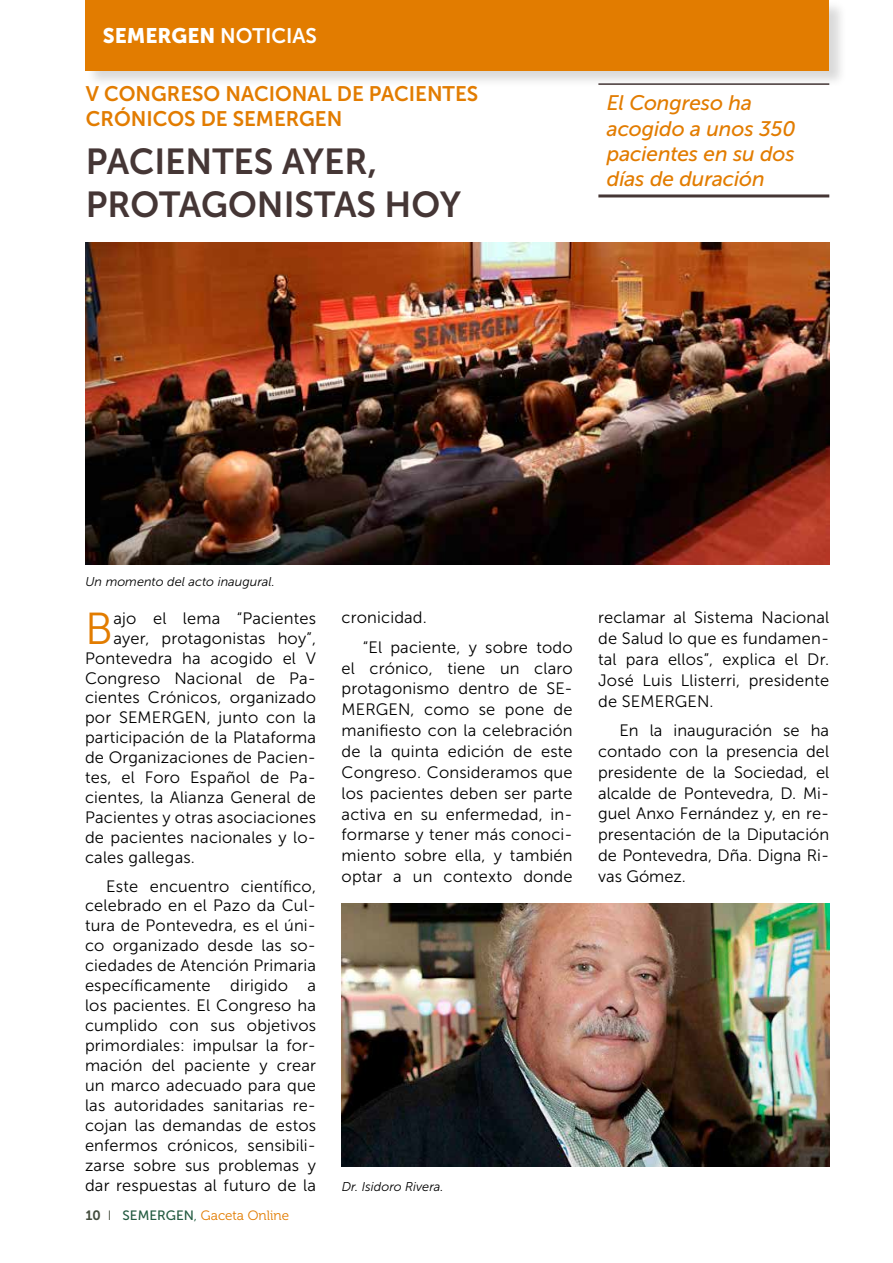
<style>
.page{position:relative;width:893px;height:1263px;background:#fff}
.page>*{position:absolute;margin:0;border:0;box-sizing:border-box;transform-origin:0 0}
.t1{font:44.7px "Museo Sans 300";color:#e27c00}
.t2{font:36px/43.2px "Museo Sans 700";color:#453635}
.t3{font:italic 21px/25.2px "Museo Sans 500";letter-spacing:-.005em;color:#e27c00}
.t4{font:21px/25.2px "Museo Sans 700";color:#e27c00}
.t5{font:21px "Museo Sans 900";color:#fff}
.t6{font:21px "Museo Sans 700";color:#fff}
.t7{font:16.5px/20.9px "Museo Sans 300";letter-spacing:.01em;color:#000;text-align:justify}
.t8{font:13.5px "Museo 300";color:#e27c00}
.t9{font:italic 12.75px "Museo Sans 300";color:#000}
.s1{font-family:"Museo Sans 700"}
.s2{font-family:"Museo 700";color:#444d3e}
.s3{font-family:"Museo Sans 300";color:#444d3e}
.s4{font-family:"Museo Sans 500";color:#225a40}
.s5{font-family:"Museo Sans 300";color:#225a40}
</style>
<div class="page">
<hr style="left:598px;top:194px;width:231px;height:3px;background:#453635">
<div style="left:85px;top:0;width:762px;height:88px;background:#000;opacity:.15"></div>
<div style="left:86px;top:0;width:743px;height:70px;background:#e27c00"></div>
<img style="left:85px;top:242px;width:744px;height:322px">
<img style="left:342px;top:904px;width:487px;height:262px">
<p class="t5" style="left:103px;top:24px;width:145px">SEMERGEN <span class="s1">NOTICI</span></p>
<p class="t6" style="left:292px;top:24px;width:26px">AS</p>
<p class="t4" style="left:86px;top:81px;width:64px">V CONGRES</p>
<p class="t4" style="left:86px;top:81px;width:381px;text-indent:118px">O NACIONAL DE PACIENTES<br>CRÓN ICOS DE SEMERGEN</p>
<h2 class="t2" style="left:86px;top:140px;width:377px">PACIENTES AYER,<br>PROTAGON ISTAS HOY</h2>
<p class="t3" style="left:607px;top:91px;width:190px">El Congreso ha acogido a unos 350 pacientes en su dos días de duración</p>
<p class="t9" style="left:85px;top:575px;width:191px">Un momento del acto inaugural.</p>
<h1 class="t1" style="left:85px;top:604px;width:29px">B</h1>
<p class="t7" style="left:113px;top:608px;width:204px">ajo el lema “Pacientes</p>
<p class="t7" style="left:113px;top:628px;width:204px">ayer, protagonistas hoy”,</p>
<p class="t7" style="left:85px;top:647px;width:233px">Pontevedra ha acogido el V</p>
<p class="t7" style="left:85px;top:667px;width:233px">Congreso Nacional de Pa-</p>
<p class="t7" style="left:85px;top:687px;width:233px">cientes Crónicos, organizado</p>
<p class="t7" style="left:85px;top:707px;width:233px">por SEMERGEN, junto con la</p>
<p class="t7" style="left:85px;top:727px;width:233px">participación de la Plataforma</p>
<p class="t7" style="left:85px;top:747px;width:233px">de Organizaciones de Pacien-</p>
<p class="t7" style="left:85px;top:767px;width:233px">tes, el Foro Español de Pa-</p>
<p class="t7" style="left:85px;top:787px;width:233px">cientes, la Alianza General de</p>
<p class="t7" style="left:85px;top:807px;width:233px">Pacientes y otras asociaciones</p>
<p class="t7" style="left:85px;top:827px;width:233px">de pacientes nacionales y lo-</p>
<p class="t7" style="left:85px;top:847px;width:111px">cales gallegas.</p>
<p class="t7" style="left:85px;top:876px;width:233px;line-height:20px;text-indent:21px">Este encuentro científico, celebrado en el Pazo da Cul&shy;tura de Pontevedra, es el úni&shy;co organizado desde las so&shy;ciedades de Atención Primaria específicamente dirigido a los pacientes. El Congreso ha cumplido con sus objetivos primordiales: impulsar la for&shy;mación del paciente y crear un marco adecuado para que las autoridades sanitarias re&shy;cojan las demandas de estos enfermos crónicos, sensibili&shy;zarse sobre sus problemas y dar respuestas al futuro de la</p>
<p class="t8" style="left:85px;top:1208px;width:205px"><span class="s2">10</span> <span class="s3">I</span> <span class="s4">SEMERGEN</span><span class="s5">,</span> Gaceta Online</p>
<p class="t7" style="left:363px;top:603px;width:211px;line-height:29.4px;text-indent:-21px">cronicidad.<br>“El paciente, y sobre todo</p>
<p class="t7" style="left:342px;top:658px;width:233px">el crónico, tiene un claro protagonismo dentro de SE-MERGEN, como se pone de manifiesto con la celebración de la quinta edición de este Congreso. Consideramos que los pacientes deben ser parte activa en su enfermedad, in&shy;formarse y tener más conoci&shy;miento sobre ella, y también optar a un contexto donde</p>
<p class="t9" style="left:342px;top:1179px;width:103px">Dr. Isidoro Rivera.</p>
<p class="t7" style="left:598px;top:607px;width:233px">reclamar al Sistema Nacional de Salud lo que es fundamen&shy;tal para ellos”, explica el Dr.<br>José Luis Llisterri, presidente de SEMERGEN.</p>
<p class="t7" style="left:598px;top:720px;width:233px;text-indent:21px">En la inauguración se ha contado con la presencia del presidente de la Sociedad, el alcalde de Pontevedra, D. Mi&shy;guel Anxo Fernández y, en re&shy;presentación de la Diputación de Pontevedra, Dña. Digna Ri&shy;vas Gómez.</p>
</div>
